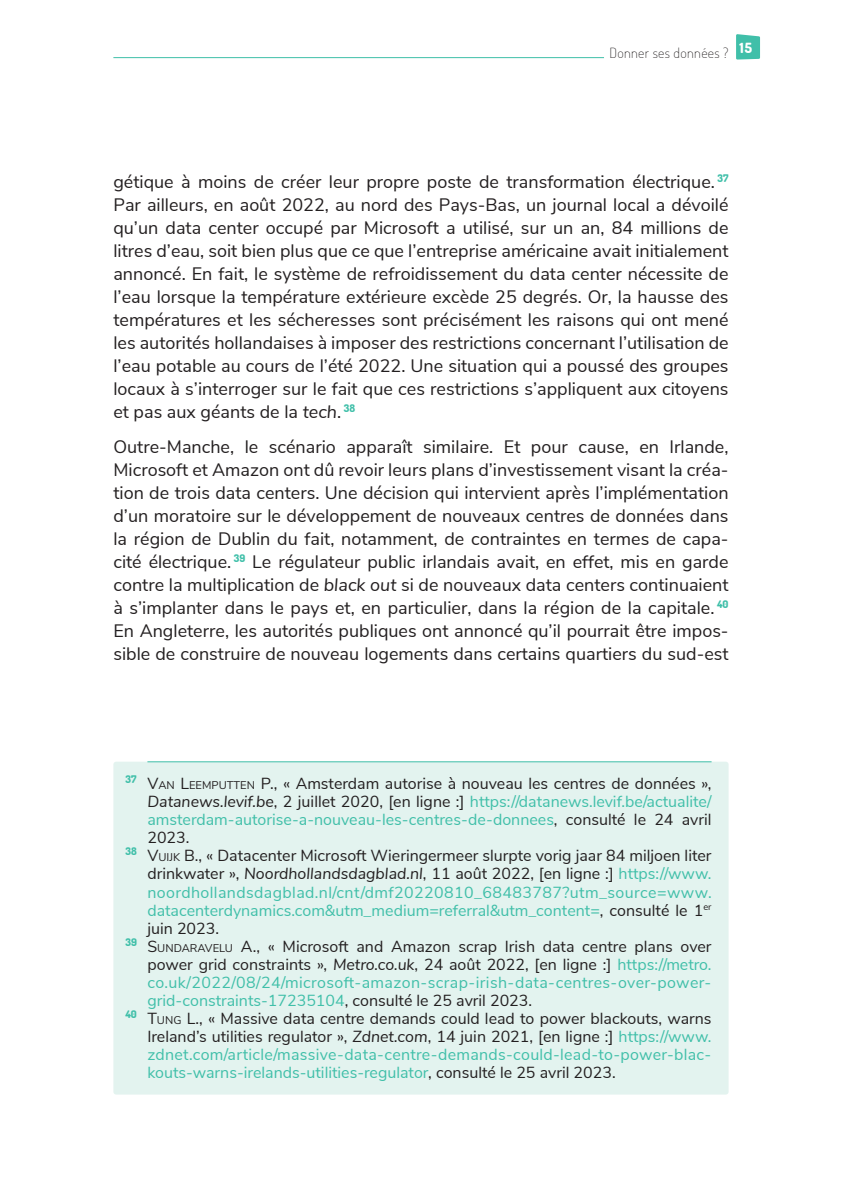
<style>
.page{position:relative;width:842px;height:1191px;background:#fff}
.page>*{position:absolute;margin:0;border:0;box-sizing:border-box;transform-origin:0 0}
.t1{font:18px/23px "Nunito Sans";color:#231f20;text-align:justify}
.t2{font:16px "Nunito Sans";color:#231f20}
.t3{font:16px "Nunito Sans";color:#40bfa9}
.t4{font:16px "Nunito Sans";letter-spacing:.025em;color:#40bfa9}
.t5{font:200 14px "Dosis";letter-spacing:.025em;color:#231f20}
.s1{font-style:italic}
.s2{font-style:inherit}
.s3{font-size:11.2px}
.s4{font-style:italic;color:#231f20}
.s5{color:#231f20}
.s6{color:#40bfa9}
</style>
<div class="page">
<hr style="left:113px;top:57px;width:616px;height:1px;background:#40bfa9">
<div style="left:604px;top:52px;width:130px;height:10px;background:#fff"></div>
<svg style="left:736px;top:34px;width:24px;height:26px"></svg>
<div style="left:113px;top:761px;width:616px;height:333px;background:#e3f3ef;border-radius:3px"></div>
<hr style="left:147px;top:761px;width:564px;height:1px;background:#40bfa9">
<p class="t5" style="left:609px;top:44px;width:144px">Donner ses données ? <sup>15</sup></p>
<p class="t1" style="left:113px;top:169px;width:617px">gétique à moins de créer leur propre poste de transformation électrique. <sup>37<br></sup>Par ailleurs, en août 2022, au nord des Pays-Bas, un journal local a dévoilé qu’un data center occupé par Microsoft a utilisé, sur un an, 84 millions de litres d’eau, soit bien plus que ce que l’entreprise américaine avait initialement annoncé. En fait, le système de refroidissement du data center nécessite de l’eau lorsque la température extérieure excède 25 degrés. Or, la hausse des températures et les sécheresses sont précisément les raisons qui ont mené les autorités hollandaises à imposer des restrictions concernant l’utilisation de l’eau potable au cours de l’été 2022. Une situation qui a poussé des groupes locaux à s’interroger sur le fait que ces restrictions s’appliquent aux citoyens et pas aux géants de la <span class="s1">tech</span>. <sup>38</sup></p>
<p class="t1" style="left:113px;top:434px;width:617px">Outre-Manche, le scénario apparaît similaire. Et pour cause, en Irlande, Microsoft et Amazon ont dû revoir leurs plans d’investissement visant la créa&shy;tion de trois data centers. Une décision qui intervient après l’implémentation d’un moratoire sur le développement de nouveaux centres de données dans la région de Dublin du fait, notamment, de contraintes en termes de capa&shy;cité électrique. <sup>39</sup> Le régulateur public irlandais avait, en effet, mis en garde contre la multiplication de <span class="s1">black out</span> si de nouveaux data centers continuaient à s’implanter dans le pays et, en particulier, dans la région de la capitale. <sup>40<br></sup>En Angleterre, les autorités publiques ont annoncé qu’il pourrait être impos&shy;sible de construire de nouveau logements dans certains quartiers du sud-est</p>
<p class="t2" style="left:125px;top:772px;width:588px"><sup>37</sup> <span class="s2">V</span><span class="s3">AN</span> <span class="s2">L</span><span class="s3">EEM PUTTEN</span> P., « Amsterdam autorise à nouveau les centres de données »,</p>
<p class="t3" style="left:147px;top:790px;width:566px"><span class="s4">Datanews.levif.be</span><span class="s5">, 2 juillet 2020, [en ligne :]</span> https://datanews.levif.be/actualite/</p>
<p class="t3" style="left:147px;top:808px;width:566px">amsterdam-autorise-a-nouveau-les-centres-de-donnees<span class="s5">, consulté le 24 avril</span></p>
<p class="t2" style="left:147px;top:826px;width:44px">2023.</p>
<p class="t2" style="left:125px;top:844px;width:588px"><sup>38</sup> <span class="s2">V</span><span class="s3">UIJK</span> B., « Datacenter Microsoft Wieringermeer slurpte vorig jaar 84 miljoen liter</p>
<p class="t2" style="left:147px;top:862px;width:566px">drinkwater », <span class="s1">Noordhollandsdagblad.nl</span>, 11 août 2022, [en ligne :] <span class="s6">https://www.</span></p>
<p class="t4" style="left:147px;top:880px;width:566px">noordhollandsdagblad.nl/cnt/dmf20220810_68483787?utm_source=www.</p>
<p class="t3" style="left:147px;top:898px;width:566px">datacenterdynamics.com&amp;utm_medium=referral&amp;utm_content=<span class="s5">, consulté le 1</span><sup>er</sup></p>
<p class="t2" style="left:147px;top:916px;width:73px">juin 2023.</p>
<p class="t2" style="left:125px;top:934px;width:588px"><sup>39</sup> <span class="s2">S</span><span class="s3">UNDARAVELU</span> A., « Microsoft and Amazon scrap Irish data centre plans over</p>
<p class="t2" style="left:147px;top:952px;width:566px">power grid constraints », <span class="s1">Metro.co.uk</span>, 24 août 2022, [en ligne :] <span class="s6">https://metro.</span></p>
<p class="t4" style="left:147px;top:970px;width:565px">co.uk/2022/08/24/microsoft-amazon-scrap-irish-data-centres-over-power-</p>
<p class="t3" style="left:147px;top:988px;width:386px">grid-constraints-17235104<span class="s5">, consulté le 25 avril 2023.</span></p>
<p class="t2" style="left:125px;top:1006px;width:588px"><sup>40</sup> <span class="s2">T</span><span class="s3">UNG</span> L., « Massive data centre demands could lead to power blackouts, warns</p>
<p class="t2" style="left:147px;top:1024px;width:566px">Ireland’s utilities regulator », <span class="s1">Zdnet.com</span>, 14 juin 2021, [en ligne :] <span class="s6">https://www.</span></p>
<p class="t3" style="left:147px;top:1042px;width:565px">zdnet.com/article/massive-data-centre-demands-could-lead-to-power-blac-</p>
<p class="t3" style="left:147px;top:1060px;width:470px">kouts-warns-irelands-utilities-regulator<span class="s5">, consulté le 25 avril 2023.</span></p>
</div>
